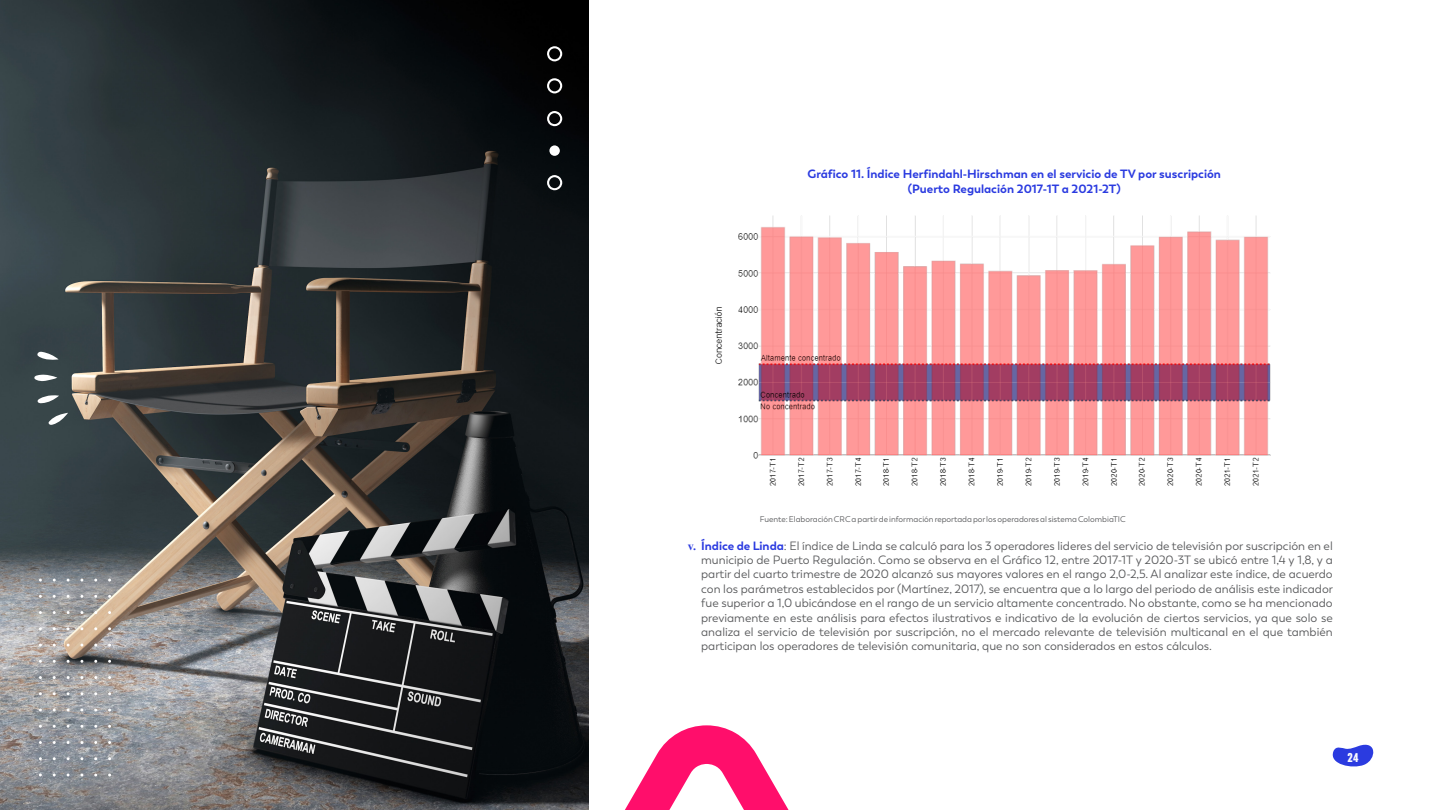
<style>
.page{position:relative;width:1440px;height:810px;background:#fff}
.page>*{position:absolute;margin:0;border:0;box-sizing:border-box;transform-origin:0 0}
.t1{font:12.75px "Core Paint B3 W01";color:#fff}
.t2{font:12px/14.4px "Boston";color:#57585a;text-align:justify}
.t3{font:700 12px "Boston";color:#2b3be0}
.t4{font:8.25px "Boston";color:#57585a}
.s1{font-family:"Times New Roman";font-weight:700;color:#2b3be0}
.s2{font-weight:700;color:#2b3be0}
</style>
<div class="page">
<svg style="left:1332px;top:744px;width:42px;height:23px"></svg>
<img style="left:0;top:0;width:589px;height:810px">
<svg style="left:34px;top:374px;width:23px;height:7px"></svg>
<svg style="left:37px;top:395px;width:22px;height:8px"></svg>
<svg style="left:48px;top:413px;width:20px;height:12px"></svg>
<svg style="left:37px;top:352px;width:22px;height:8px"></svg>
<svg style="left:547px;top:46px;width:15px;height:16px"></svg>
<div style="left:549px;top:145px;width:11px;height:11px;background:#fff;border-radius:50%"></div>
<svg style="left:547px;top:78px;width:15px;height:16px"></svg>
<svg style="left:547px;top:111px;width:15px;height:15px"></svg>
<svg style="left:547px;top:175px;width:15px;height:15px"></svg>
<img style="left:714px;top:215px;width:557px;height:271px">
<svg style="left:625px;top:725px;width:164px;height:85px"></svg>
<p class="t3" style="left:808px;top:167px;width:415px">Gráfico 11. Índice Herfindahl-Hirschman en el servicio de TV por suscripción</p>
<p class="t3" style="left:908px;top:181px;width:214px">(Puerto Regulación 2017-1T a 2021-2T)</p>
<p class="t4" style="left:760px;top:514px;width:368px">Fuente: Elaboración CRC a partir de información reportada por los operadores al sistema ColombiaTIC</p>
<p class="t2" style="left:701px;top:538px;width:633px;text-indent:-14px"><span class="s1">v.</span> <span class="s2">Índice de Linda</span>: El índice de Linda se calculó para los 3 operadores lideres del servicio de televisión por suscripción en el municipio de Puerto Regulación. Como se observa en el Gráfico 12, entre 2017-1T y 2020-3T se ubicó entre 1,4 y 1,8, y a partir del cuarto trimestre de 2020 alcanzó sus mayores valores en el rango 2,0-2,5. Al analizar este índice, de acuerdo con los parámetros establecidos por (Martínez, 2017), se encuentra que a lo largo del periodo de análisis este indicador fue superior a 1,0 ubicándose en el rango de un servicio altamente concentrado. No obstante, como se ha mencionado previamente en este análisis para efectos ilustrativos e indicativo de la evolución de ciertos servicios, ya que solo se analiza el servicio de televisión por suscripción, no el mercado relevante de televisión multicanal en el que también participan los operadores de televisión comunitaria, que no son considerados en estos cálculos.</p>
<p class="t1" style="left:1348px;top:750px;width:12px">24</p>
</div>
